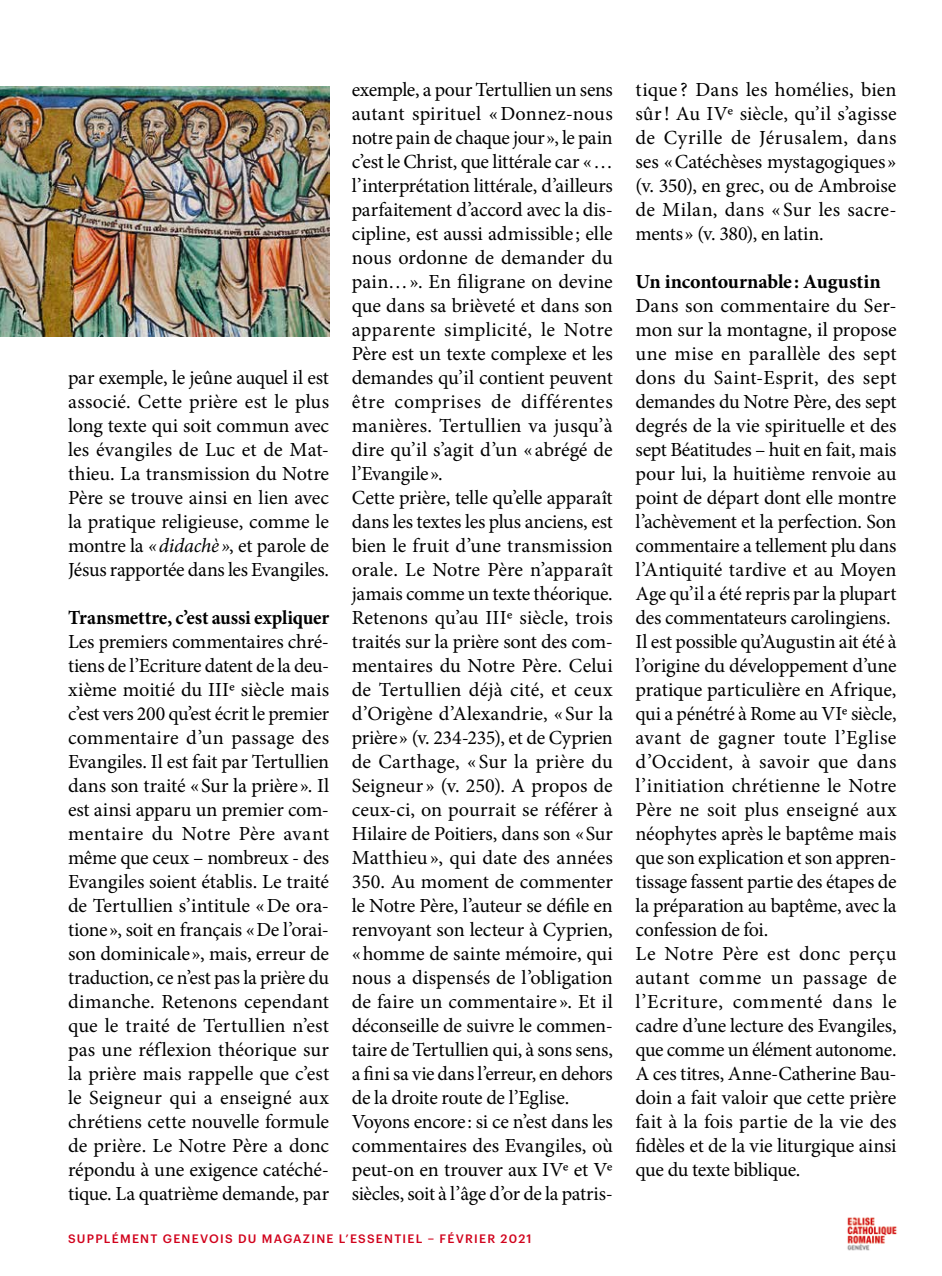
<style>
.page{position:relative;width:942px;height:1276px;background:#fff}
.page>*{position:absolute;margin:0;border:0;box-sizing:border-box;transform-origin:0 0}
.t1{font:20px/24px "Minion Pro";letter-spacing:-.005em;color:#000;text-align:justify}
.t2{font:700 20px "Minion Pro";letter-spacing:-.01em;color:#000;scale:.96 1}
.t3{font:700 20px "Minion Pro";letter-spacing:-.01em;color:#000}
.t4{font:500 12px "Graphik";letter-spacing:.105em;color:#d1021c}
.s1{font-style:italic}
</style>
<div class="page">
<img style="left:847px;top:1217px;width:50px;height:34px">
<img style="left:0;top:86px;width:329px;height:250px">
<p class="t1" style="left:68px;top:366px;width:262px">par exemple, le jeûne auquel il est associé. Cette prière est le plus long texte qui soit commun avec les évangiles de Luc et de Mat&shy;thieu. La transmission du Notre Père se trouve ainsi en lien avec la pratique religieuse, comme le montre la <span class="s1">«didachè»</span>, et parole de Jésus rapportée dans les Evangiles.</p>
<p class="t2" style="left:68px;top:604px;width:273px">Transmettre, c’est aussi expliquer</p>
<p class="t1" style="left:68px;top:630px;width:262px">Les premiers commentaires chré&shy;tiens de l’Ecriture datent de la deu&shy;xième moitié du IIIe siècle mais c’est vers 200 qu’est écrit le premier commentaire d’un passage des Evangiles. Il est fait par Tertullien dans son traité «Sur la prière». Il est ainsi apparu un premier com&shy;mentaire du Notre Père avant même que ceux – nombreux - des Evangiles soient établis. Le traité de Tertullien s’intitule «De ora&shy;tione», soit en français «De l’orai&shy;son dominicale», mais, erreur de traduction, ce n’est pas la prière du dimanche. Retenons cependant que le traité de Tertullien n’est pas une réflexion théorique sur la prière mais rappelle que c’est le Seigneur qui a enseigné aux chrétiens cette nouvelle formule de prière. Le Notre Père a donc répondu à une exigence catéché&shy;tique. La quatrième demande, par</p>
<p class="t1" style="left:351px;top:78px;width:262px;text-align:left">exemple, a pour Tertullien un sens autant spirituel «Donnez-nous notre pain de chaque jour», le pain c’est le Christ, que littérale car «… l’interprétation littérale, d’ailleurs parfaitement d’accord avec la dis&shy;cipline, est aussi admissible; elle nous ordonne de demander du pain…». En filigrane on devine que dans sa brièveté et dans son apparente simplicité, le Notre<br>Père est un texte complexe et les demandes qu’il contient peuvent être comprises de différentes manières. Tertullien va jusqu’à dire qu’il s’agit d’un « abrégé de l’Evangile».<br>Cette prière, telle qu’elle apparaît dans les textes les plus anciens, est bien le fruit d’une transmission orale. Le Notre Père n’apparaît jamais comme un texte théorique.<br>Retenons qu’au IIIe siècle, trois traités sur la prière sont des com&shy;mentaires du Notre Père. Celui de Tertullien déjà cité, et ceux d’Origène d’Alexandrie, «Sur la prière» (v. 234-235), et de Cyprien de Carthage, « Sur la prière du<br>Seigneur » (v. 250). A propos de ceux-ci, on pourrait se référer à<br>Hilaire de Poitiers, dans son «Sur<br>Matthieu», qui date des années<br>350. Au moment de commenter le Notre Père, l’auteur se défile en renvoyant son lecteur à Cyprien, «homme de sainte mémoire, qui nous a dispensés de l’obligation de faire un commentaire ». Et il déconseille de suivre le commen&shy;taire de Tertullien qui, à sons sens, a fini sa vie dans l’erreur, en dehors de la droite route de l’Eglise.<br>Voyons encore: si ce n’est dans les commentaires des Evangiles, où peut-on en trouver aux IVe et Ve siècles, soit à l’âge d’or de la patris-</p>
<p class="t1" style="left:635px;top:78px;width:262px">tique ? Dans les homélies, bien sûr! Au IVe siècle, qu’il s’agisse de Cyrille de Jérusalem, dans ses «Catéchèses mystagogiques» (v. 350), en grec, ou de Ambroise de Milan, dans « Sur les sacre&shy;ments» (v. 380), en latin.</p>
<p class="t3" style="left:635px;top:268px;width:247px">Un incontournable: Augustin</p>
<p class="t1" style="left:635px;top:294px;width:262px;text-align:left">Dans son commentaire du Ser&shy;mon sur la montagne, il propose une mise en parallèle des sept dons du Saint-Esprit, des sept demandes du Notre Père, des sept degrés de la vie spirituelle et des sept Béatitudes – huit en fait, mais pour lui, la huitième renvoie au point de départ dont elle montre l’achèvement et la perfection. Son commentaire a tellement plu dans l’Antiquité tardive et au Moyen<br>Age qu’il a été repris par la plupart des commentateurs carolingiens.<br>Il est possible qu’Augustin ait été à l’origine du développement d’une pratique particulière en Afrique, qui a pénétré à Rome au VIe siècle, avant de gagner toute l’Eglise d’Occident, à savoir que dans l’initiation chrétienne le Notre<br>Père ne soit plus enseigné aux néophytes après le baptême mais que son explication et son appren&shy;tissage fassent partie des étapes de la préparation au baptême, avec la confession de foi.<br>Le Notre Père est donc perçu autant comme un passage de l’Ecriture, commenté dans le cadre d’une lecture des Evangiles, que comme un élément autonome.<br>A ces titres, Anne-Catherine Bau&shy;doin a fait valoir que cette prière fait à la fois partie de la vie des fidèles et de la vie liturgique ainsi que du texte biblique.</p>
<p class="t4" style="left:68px;top:1229px;width:465px">SUPPLÉMENT GENEVOIS DU MAGAZINE L’ESSENTIEL – FÉVRIER 2021</p>
</div>
